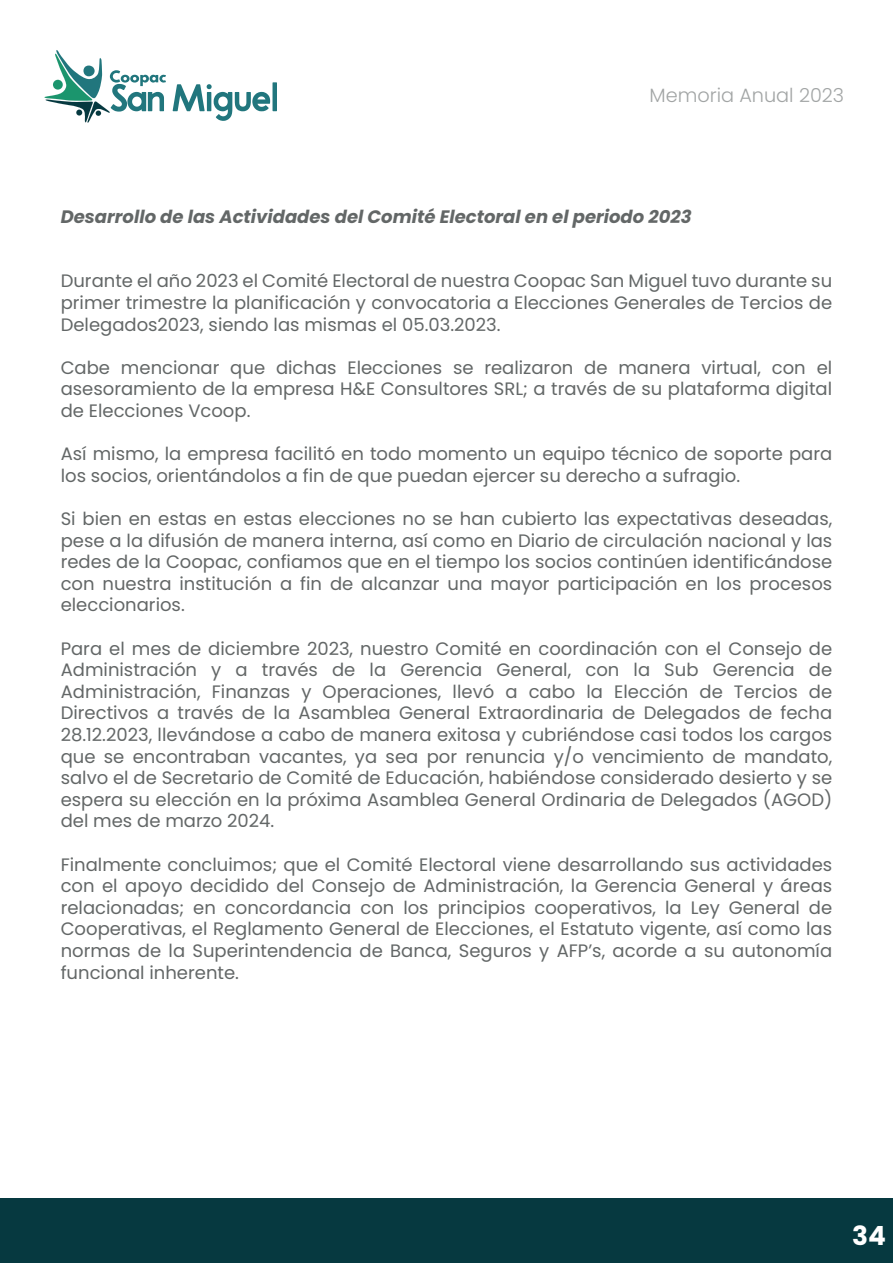
<style>
.page{position:relative;width:893px;height:1263px;background:#fff}
.page>*{position:absolute;margin:0;border:0;box-sizing:border-box;transform-origin:0 0}
.t1{font:700 26.4px "Poppins";color:#fff}
.t2{font:300 19.2px "Poppins";color:#a2a5a5}
.t3{font:18px/21.6px "Poppins";color:#636767;text-align:justify}
.t4{font:italic 700 18px "Poppins";color:#636767}
</style>
<div class="page">
<div style="left:0;top:1198px;width:893px;height:65px;background:#063940"></div>
<svg style="left:173px;top:82px;width:104px;height:39px"></svg>
<svg style="left:44px;top:50px;width:122px;height:73px"></svg>
<p class="t2" style="left:649px;top:84px;width:196px">Memoria Anual 2023</p>
<p class="t4" style="left:61px;top:206px;width:632px">Desarrollo de las Actividades del Comité Electoral en el periodo 2023</p>
<p class="t3" style="left:61px;top:270px;width:773px">Durante el año 2023 el Comité Electoral de nuestra Coopac San Miguel tuvo durante su primer trimestre la planificación y convocatoria a Elecciones Generales de Tercios de Delegados2023, siendo las mismas el 05.03.2023.</p>
<p class="t3" style="left:61px;top:357px;width:773px">Cabe mencionar que dichas Elecciones se realizaron de manera virtual, con el asesoramiento de la empresa H&amp;E Consultores SRL; a través de su plataforma digital de Elecciones Vcoop.</p>
<p class="t3" style="left:61px;top:443px;width:773px">Así mismo, la empresa facilitó en todo momento un equipo técnico de soporte para los socios, orientándolos a fin de que puedan ejercer su derecho a sufragio.</p>
<p class="t3" style="left:61px;top:508px;width:773px">Si bien en estas en estas elecciones no se han cubierto las expectativas deseadas, pese a la difusión de manera interna, así como en Diario de circulación nacional y las redes de la Coopac, confiamos que en el tiempo los socios continúen identificándose con nuestra institución a fin de alcanzar una mayor participación en los procesos eleccionarios.</p>
<p class="t3" style="left:61px;top:637px;width:773px">Para el mes de diciembre 2023, nuestro Comité en coordinación con el Consejo de Administración y a través de la Gerencia General, con la Sub Gerencia de Administración, Finanzas y Operaciones, llevó a cabo la Elección de Tercios de Directivos a través de la Asamblea General Extraordinaria de Delegados de fecha 28.12.2023, llevándose a cabo de manera exitosa y cubriéndose casi todos los cargos que se encontraban vacantes, ya sea por renuncia y/o vencimiento de mandato, salvo el de Secretario de Comité de Educación, habiéndose considerado desierto y se espera su elección en la próxima Asamblea General Ordinaria de Delegados (AGOD) del mes de marzo 2024.</p>
<p class="t3" style="left:61px;top:853px;width:773px">Finalmente concluimos; que el Comité Electoral viene desarrollando sus actividades con el apoyo decidido del Consejo de Administración, la Gerencia General y áreas relacionadas; en concordancia con los principios cooperativos, la Ley General de Cooperativas, el Reglamento General de Elecciones, el Estatuto vigente, así como las normas de la Superintendencia de Banca, Seguros y AFP’s, acorde a su autonomía funcional inherente.</p>
<h1 class="t1" style="left:852px;top:1220px;width:35px">34</h1>
</div>
